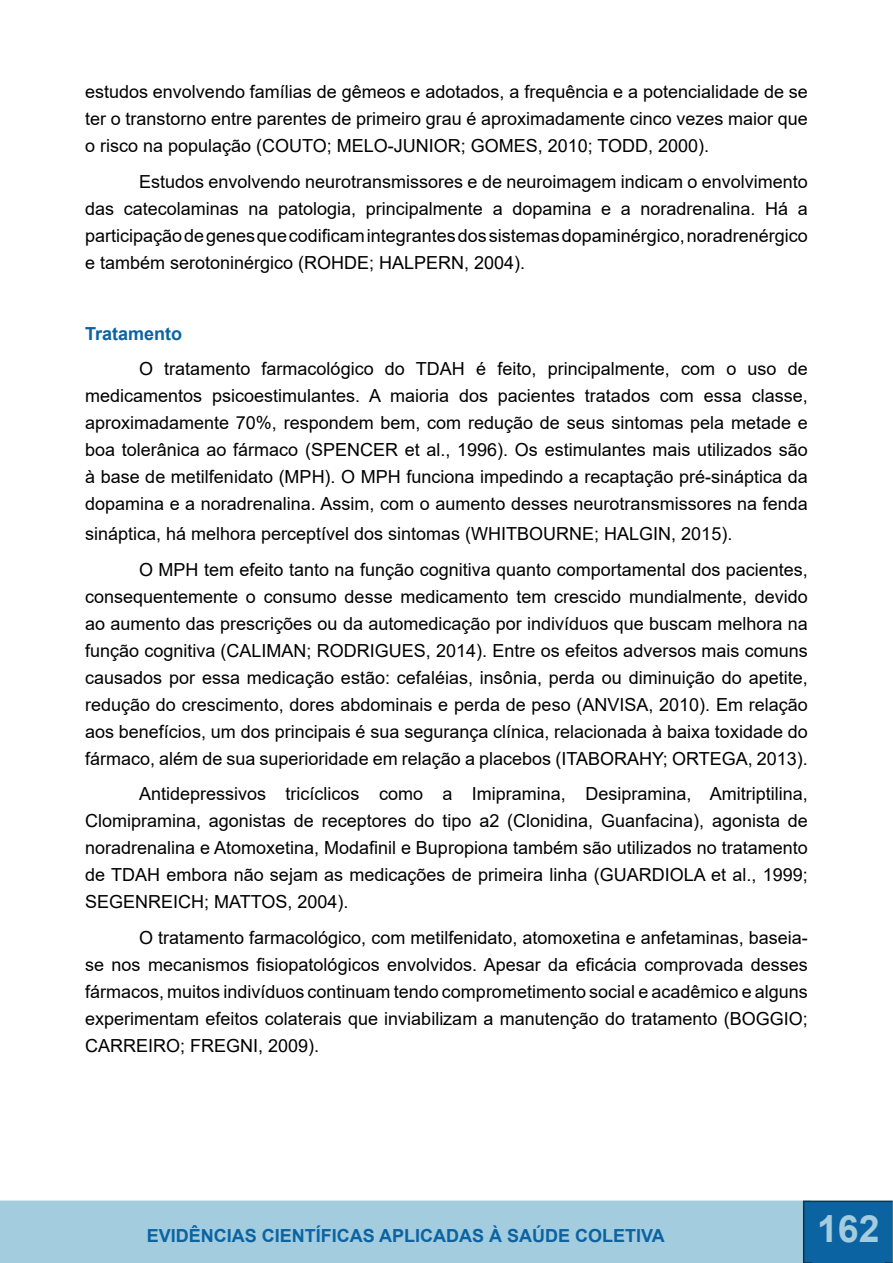
<style>
.page{position:relative;width:893px;height:1263px;background:#fff}
.page>*{position:absolute;margin:0;border:0;box-sizing:border-box;transform-origin:0 0}
.t1{font:700 37.5px "Arial";color:#a3ccde}
.Padrão{font:18px/27px "Arial";color:#000;text-align:justify}
.Padrão-2{font:700 18px "Arial";color:#0b63a2}
</style>
<div class="page">
<div style="left:1px;top:1201px;width:809px;height:61px;background:#a3ccde"></div>
<div style="left:0;top:1200px;width:811px;height:63px;border:2px solid #a3ccde"></div>
<div style="left:803px;top:1200px;width:90px;height:63px;background:#0b63a2;border:2px solid #073852"></div>
<div style="left:812px;top:1214px;width:72px;height:49px;background:#0b63a2"></div>
<svg style="left:892px;top:1200px;width:1px;height:62px"></svg>
<p class="Padrão" style="left:85px;top:78px;width:724px">estudos envolvendo famílias de gêmeos e adotados, a frequência e a potencialidade de se ter o transtorno entre parentes de primeiro grau é aproximadamente cinco vezes maior que o risco na população (COUTO; MELO-JUNIOR; GOMES, 2010; TODD, 2000).</p>
<p class="Padrão" style="left:85px;top:168px;width:724px;text-indent:54px">Estudos envolvendo neurotransmissores e de neuroimagem indicam o envolvimento das catecolaminas na patologia, principalmente a dopamina e a noradrenalina. Há a participação de genes que codificam integrantes dos sistemas dopaminérgico, noradrenérgico e também serotoninérgico (ROHDE; HALPERN, 2004).</p>
<p class="Padrão-2" style="left:85px;top:321px;width:99px">Tratamento</p>
<p class="Padrão" style="left:85px;top:355px;width:724px;text-indent:54px">O tratamento farmacológico do TDAH é feito, principalmente, com o uso de medicamentos psicoestimulantes. A maioria dos pacientes tratados com essa classe, aproximadamente 70%, respondem bem, com redução de seus sintomas pela metade e boa tolerânica ao fármaco (SPENCER et al., 1996). Os estimulantes mais utilizados são à base de metilfenidato (MPH). O MPH funciona impedindo a recaptação pré-sináptica da dopamina e a noradrenalina. Assim, com o aumento desses neurotransmissores na fenda</p>
<p class="Padrão" style="left:85px;top:520px;width:649px">sináptica, há melhora perceptível dos sintomas (WHITBOURNE; HALGIN, 2015).</p>
<p class="Padrão" style="left:85px;top:556px;width:724px;text-indent:54px">O MPH tem efeito tanto na função cognitiva quanto comportamental dos pacientes, consequentemente o consumo desse medicamento tem crescido mundialmente, devido ao aumento das prescrições ou da automedicação por indivíduos que buscam melhora na função cognitiva (CALIMAN; RODRIGUES, 2014). Entre os efeitos adversos mais comuns causados por essa medicação estão: cefaléias, insônia, perda ou diminuição do apetite, redução do crescimento, dores abdominais e perda de peso (ANVISA, 2010). Em relação aos benefícios, um dos principais é sua segurança clínica, relacionada à baixa toxidade do fármaco, além de sua superioridade em relação a placebos (ITABORAHY; ORTEGA, 2013).</p>
<p class="Padrão" style="left:85px;top:780px;width:724px;text-indent:54px">Antidepressivos tricíclicos como a Imipramina, Desipramina, Amitriptilina, Clomipramina, agonistas de receptores do tipo a2 (Clonidina, Guanfacina), agonista de noradrenalina e Atomoxetina, Modafinil e Bupropiona também são utilizados no tratamento de TDAH embora não sejam as medicações de primeira linha (GUARDIOLA et al., 1999; SEGENREICH; MATTOS, 2004).</p>
<p class="Padrão" style="left:85px;top:924px;width:724px;text-indent:54px">O tratamento farmacológico, com metilfenidato, atomoxetina e anfetaminas, baseia&shy;se nos mecanismos fisiopatológicos envolvidos. Apesar da eficácia comprovada desses fármacos, muitos indivíduos continuam tendo comprometimento social e acadêmico e alguns experimentam efeitos colaterais que inviabilizam a manutenção do tratamento (BOGGIO; CARREIRO; FREGNI, 2009).</p>
<p class="Padrão-2" style="left:147px;top:1223px;width:520px">EVIDÊNCIAS CIENTÍFICAS APLICADAS À SAÚDE COLETIVA</p>
<h1 class="t1" style="left:817px;top:1202px;width:64px">162</h1>
</div>
